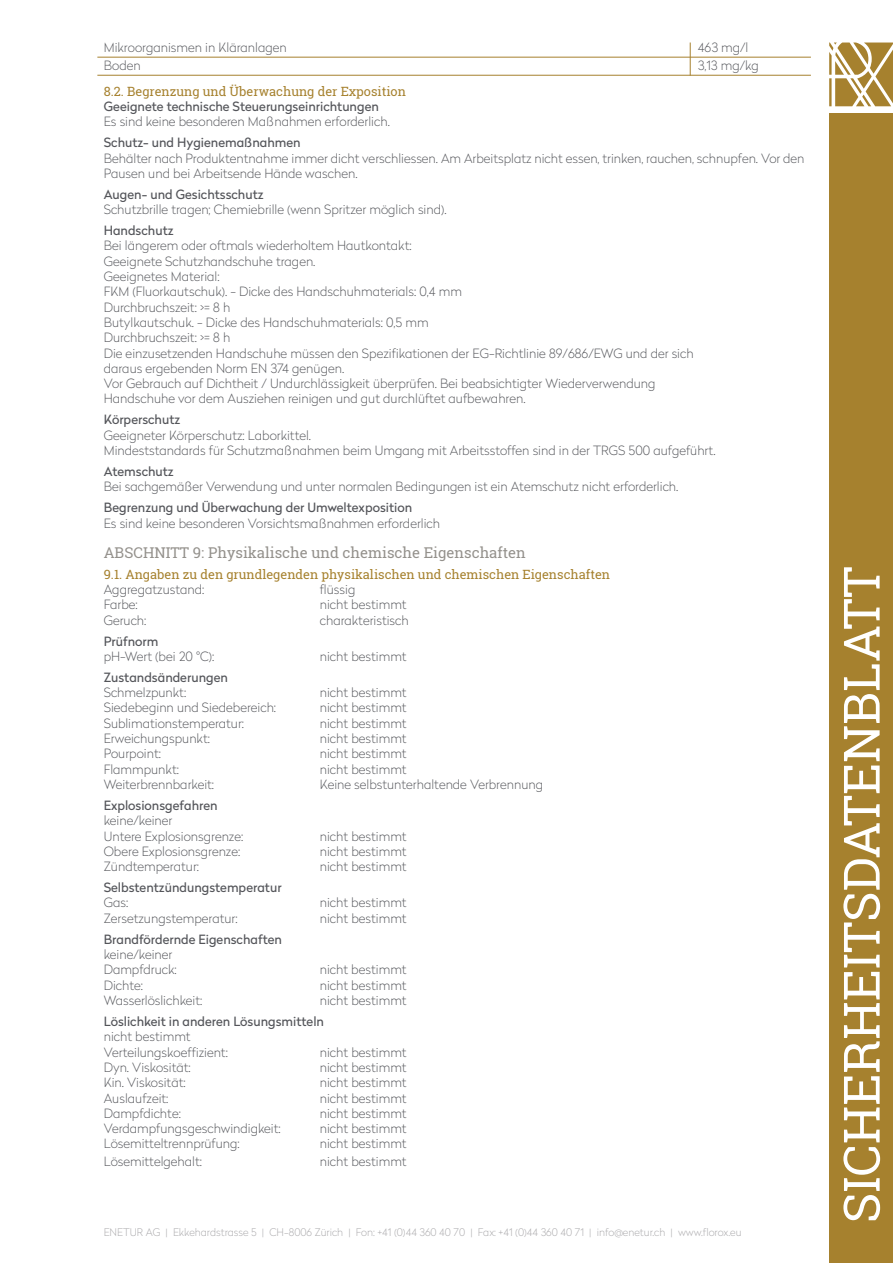
<style>
.page{position:relative;width:893px;height:1263px;background:#fff}
.page>*{position:absolute;margin:0;border:0;box-sizing:border-box;transform-origin:0 0}
.t1{font:50.1px "Roboto Slab";color:#fff}
.t2{font:14.85px "Roboto Slab";color:#94918c}
.t3{font:100 12.75px/15.3px "Radikal";color:#54555a}
.t4{font:12.75px "Radikal";color:#54555a}
.t5{font:12.75px "Roboto Slab";color:#a6812e}
.t6{font:100 10.5px "Radikal";color:#a9a8aa}
</style>
<div class="page">
<svg style="left:829px;top:43px;width:64px;height:63px"></svg>
<div style="left:829px;top:114px;width:64px;height:1149px;background:#a6812e"></div>
<hr style="left:97px;top:57px;width:714px;height:1px;background:#a6812e">
<hr style="left:97px;top:75px;width:714px;height:1px;background:#a6812e">
<hr style="left:690px;top:43px;width:1px;height:33px;background:#a6812e">
<p class="t3" style="left:104px;top:39px;width:184px">Mikroorganismen in Kläranlagen</p>
<p class="t3" style="left:698px;top:39px;width:52px">463 mg/l</p>
<p class="t3" style="left:104px;top:57px;width:39px">Boden</p>
<p class="t3" style="left:698px;top:57px;width:63px">3,13 mg/kg</p>
<p class="t5" style="left:104px;top:82px;width:304px">8.2. Begrenzung und Überwachung der Exposition</p>
<p class="t4" style="left:104px;top:97px;width:277px">Geeignete technische Steuerungseinrichtungen</p>
<p class="t3" style="left:104px;top:114px;width:288px">Es sind keine besonderen Maßnahmen erforderlich.</p>
<p class="t4" style="left:104px;top:133px;width:198px">Schutz- und Hygienemaßnahmen</p>
<p class="t3" style="left:104px;top:150px;width:702px">Behälter nach Produktentnahme immer dicht verschliessen. Am Arbeitsplatz nicht essen, trinken, rauchen, schnupfen. Vor den<br>Pausen und bei Arbeitsende Hände waschen.</p>
<p class="t4" style="left:104px;top:185px;width:161px">Augen- und Gesichtsschutz</p>
<p class="t3" style="left:104px;top:201px;width:344px">Schutzbrille tragen; Chemiebrille (wenn Spritzer möglich sind).</p>
<p class="t4" style="left:104px;top:221px;width:71px">Handschutz</p>
<p class="t3" style="left:104px;top:238px;width:591px">Bei längerem oder oftmals wiederholtem Hautkontakt:<br>Geeignete Schutzhandschuhe tragen.<br>Geeignetes Material:<br>FKM (Fluorkautschuk). - Dicke des Handschuhmaterials: 0,4 mm<br>Durchbruchszeit: &gt;= 8 h<br>Butylkautschuk. - Dicke des Handschuhmaterials: 0,5 mm<br>Durchbruchszeit: &gt;= 8 h<br>Die einzusetzenden Handschuhe müssen den Spezifikationen der EG-Richtlinie 89/686/EWG und der sich daraus ergebenden Norm EN 374 genügen.<br>Vor Gebrauch auf Dichtheit / Undurchlässigkeit überprüfen. Bei beabsichtigter Wiederverwendung Handschuhe vor dem Ausziehen reinigen und gut durchlüftet aufbewahren.</p>
<p class="t4" style="left:104px;top:411px;width:78px">Körperschutz</p>
<p class="t3" style="left:104px;top:427px;width:613px">Geeigneter Körperschutz: Laborkittel.<br>Mindeststandards für Schutzmaßnahmen beim Umgang mit Arbeitsstoffen sind in der TRGS 500 aufgeführt.</p>
<p class="t4" style="left:104px;top:462px;width:71px">Atemschutz</p>
<p class="t3" style="left:104px;top:479px;width:576px">Bei sachgemäßer Verwendung und unter normalen Bedingungen ist ein Atemschutz nicht erforderlich.</p>
<p class="t4" style="left:104px;top:499px;width:310px">Begrenzung und Überwachung der Umweltexposition</p>
<p class="t3" style="left:104px;top:515px;width:338px">Es sind keine besonderen Vorsichtsmaßnahmen erforderlich</p>
<p class="t2" style="left:104px;top:542px;width:423px">ABSCHNITT 9: Physikalische und chemische Eigenschaften</p>
<p class="t5" style="left:104px;top:565px;width:508px">9.1. Angaben zu den grundlegenden physikalischen und chemischen Eigenschaften</p>
<p class="t3" style="left:104px;top:581px;width:102px">Aggregatzustand:</p>
<p class="t3" style="left:320px;top:581px;width:37px">flüssig</p>
<p class="t3" style="left:104px;top:597px;width:36px">Farbe:</p>
<p class="t3" style="left:320px;top:597px;width:88px">nicht bestimmt</p>
<p class="t3" style="left:104px;top:612px;width:44px">Geruch:</p>
<p class="t3" style="left:320px;top:612px;width:91px">charakteristisch</p>
<p class="t4" style="left:104px;top:632px;width:56px">Prüfnorm</p>
<p class="t3" style="left:104px;top:648px;width:112px">pH-Wert (bei 20 °C):</p>
<p class="t3" style="left:320px;top:648px;width:88px">nicht bestimmt</p>
<p class="t4" style="left:104px;top:668px;width:126px">Zustandsänderungen</p>
<p class="t3" style="left:104px;top:684px;width:84px">Schmelzpunkt:</p>
<p class="t3" style="left:320px;top:684px;width:88px">nicht bestimmt</p>
<p class="t3" style="left:104px;top:700px;width:174px">Siedebeginn und Siedebereich:</p>
<p class="t3" style="left:320px;top:700px;width:88px">nicht bestimmt</p>
<p class="t3" style="left:104px;top:715px;width:142px">Sublimationstemperatur:</p>
<p class="t3" style="left:320px;top:715px;width:88px">nicht bestimmt</p>
<p class="t3" style="left:104px;top:730px;width:108px">Erweichungspunkt:</p>
<p class="t3" style="left:320px;top:730px;width:88px">nicht bestimmt</p>
<p class="t3" style="left:104px;top:746px;width:59px">Pourpoint:</p>
<p class="t3" style="left:320px;top:746px;width:88px">nicht bestimmt</p>
<p class="t3" style="left:104px;top:761px;width:77px">Flammpunkt:</p>
<p class="t3" style="left:320px;top:761px;width:88px">nicht bestimmt</p>
<p class="t3" style="left:104px;top:776px;width:112px">Weiterbrennbarkeit:</p>
<p class="t3" style="left:320px;top:776px;width:225px">Keine selbstunterhaltende Verbrennung</p>
<p class="t4" style="left:104px;top:796px;width:115px">Explosionsgefahren</p>
<p class="t3" style="left:104px;top:813px;width:141px">keine/keiner<br>Untere Explosionsgrenze:</p>
<p class="t3" style="left:320px;top:828px;width:88px">nicht bestimmt</p>
<p class="t3" style="left:104px;top:843px;width:138px">Obere Explosionsgrenze:</p>
<p class="t3" style="left:320px;top:843px;width:88px">nicht bestimmt</p>
<p class="t3" style="left:104px;top:858px;width:97px">Zündtemperatur:</p>
<p class="t3" style="left:320px;top:858px;width:88px">nicht bestimmt</p>
<p class="t4" style="left:104px;top:878px;width:179px">Selbstentzündungstemperatur</p>
<p class="t3" style="left:104px;top:895px;width:26px">Gas:</p>
<p class="t3" style="left:320px;top:895px;width:88px">nicht bestimmt</p>
<p class="t3" style="left:104px;top:910px;width:135px">Zersetzungstemperatur:</p>
<p class="t3" style="left:320px;top:910px;width:88px">nicht bestimmt</p>
<p class="t4" style="left:104px;top:930px;width:180px">Brandfördernde Eigenschaften</p>
<p class="t3" style="left:104px;top:946px;width:74px">keine/keiner<br>Dampfdruck:</p>
<p class="t3" style="left:320px;top:962px;width:88px">nicht bestimmt</p>
<p class="t3" style="left:104px;top:977px;width:41px">Dichte:</p>
<p class="t3" style="left:320px;top:977px;width:88px">nicht bestimmt</p>
<p class="t3" style="left:104px;top:992px;width:100px">Wasserlöslichkeit:</p>
<p class="t3" style="left:320px;top:992px;width:88px">nicht bestimmt</p>
<p class="t4" style="left:104px;top:1012px;width:222px">Löslichkeit in anderen Lösungsmitteln</p>
<p class="t3" style="left:104px;top:1029px;width:126px">nicht bestimmt<br>Verteilungskoeffizient:</p>
<p class="t3" style="left:320px;top:1044px;width:88px">nicht bestimmt</p>
<p class="t3" style="left:104px;top:1059px;width:88px">Dyn. Viskosität:</p>
<p class="t3" style="left:320px;top:1059px;width:88px">nicht bestimmt</p>
<p class="t3" style="left:104px;top:1074px;width:83px">Kin. Viskosität:</p>
<p class="t3" style="left:320px;top:1074px;width:88px">nicht bestimmt</p>
<p class="t3" style="left:104px;top:1090px;width:66px">Auslaufzeit:</p>
<p class="t3" style="left:320px;top:1090px;width:88px">nicht bestimmt</p>
<p class="t3" style="left:104px;top:1105px;width:79px">Dampfdichte:</p>
<p class="t3" style="left:320px;top:1105px;width:88px">nicht bestimmt</p>
<p class="t3" style="left:104px;top:1120px;width:178px">Verdampfungsgeschwindigkeit:</p>
<p class="t3" style="left:320px;top:1120px;width:88px">nicht bestimmt</p>
<p class="t3" style="left:104px;top:1136px;width:138px">Lösemitteltrennprüfung:</p>
<p class="t3" style="left:320px;top:1136px;width:88px">nicht bestimmt</p>
<p class="t3" style="left:104px;top:1154px;width:100px">Lösemittelgehalt:</p>
<p class="t3" style="left:320px;top:1154px;width:88px">nicht bestimmt</p>
<p class="t6" style="left:104px;top:1225px;width:639px">ENETUR AG | Ekkehardstrasse 5 | CH-8006 Zürich | Fon: +41 (0)44 360 40 70 | Fax: +41 (0)44 360 40 71 | info@enetur.ch | www.florox.eu</p>
<h1 class="t1" style="left:827px;top:1223px;width:658px;rotate:-90deg">SICHERHEITSDATENBLATT</h1>
</div>
